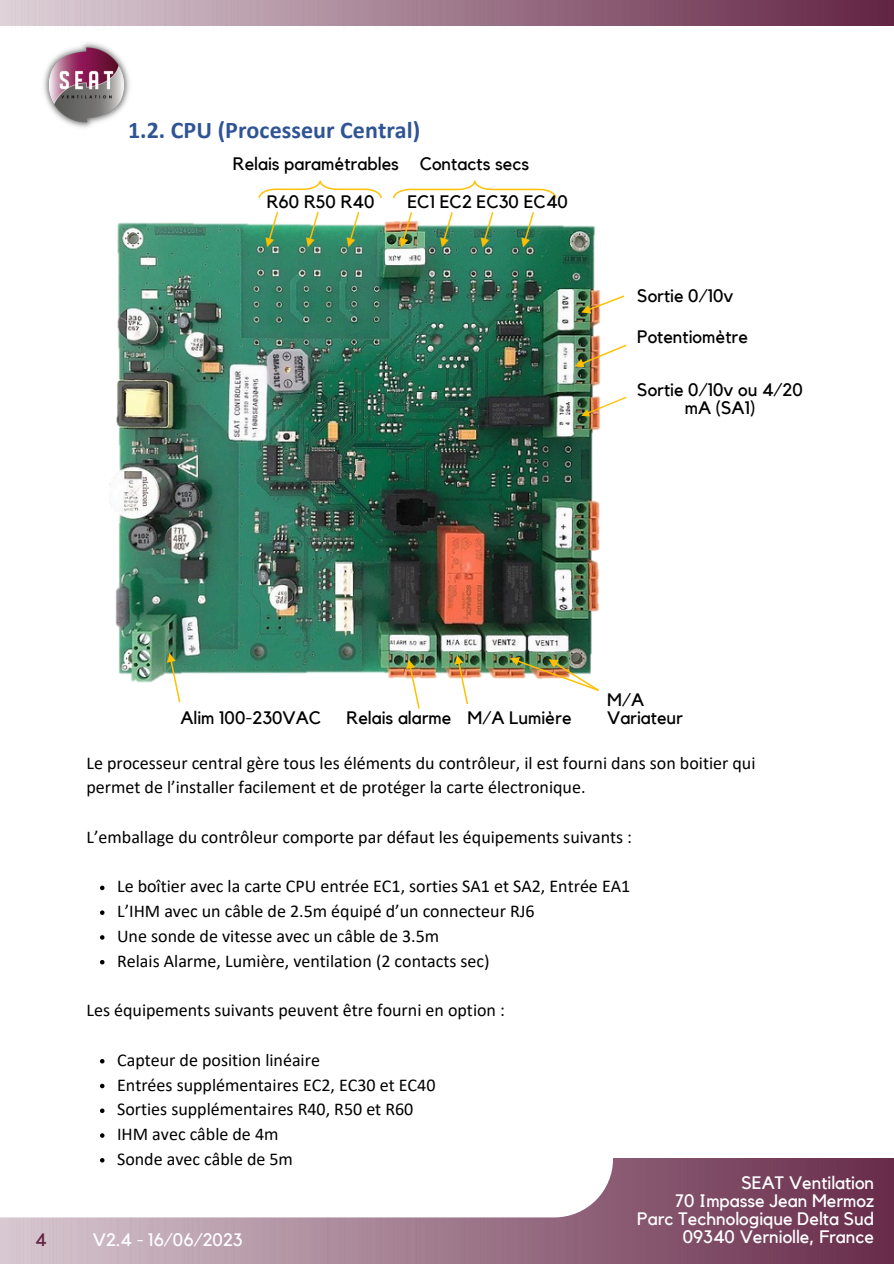
<style>
.page{position:relative;width:894px;height:1264px;background:#fff}
.page>*{position:absolute;margin:0;border:0;box-sizing:border-box;transform-origin:0 0}
.t1{font:700 24px "Calibri";color:#2f5496}
.t2{font:18px/24.8px "Calibri";color:#000}
.t3{font:18px "Kollektif";color:#000}
.t4{font:18px "Kollektif";color:#fff}
.t5{font:18px "Kollektif";color:#622343}
</style>
<div class="page">
<img style="left:0;top:1158px;width:893px;height:105px">
<div style="left:0;top:1100px;width:613px;height:117px;background:#fff"></div>
<img style="left:43px;top:42px;width:87px;height:86px">
<img style="left:0;top:0;width:893px;height:26px">
<svg style="left:100px;top:885px;width:4px;height:5px"></svg>
<svg style="left:100px;top:910px;width:4px;height:4px"></svg>
<svg style="left:100px;top:935px;width:4px;height:4px"></svg>
<svg style="left:100px;top:960px;width:4px;height:4px"></svg>
<svg style="left:100px;top:1059px;width:4px;height:4px"></svg>
<svg style="left:100px;top:1083px;width:4px;height:5px"></svg>
<svg style="left:100px;top:1108px;width:4px;height:4px"></svg>
<svg style="left:100px;top:1133px;width:4px;height:4px"></svg>
<svg style="left:100px;top:1158px;width:4px;height:4px"></svg>
<img style="left:109px;top:222px;width:491px;height:469px">
<svg style="left:167px;top:653px;width:13px;height:49px"></svg>
<svg style="left:406px;top:659px;width:13px;height:49px"></svg>
<svg style="left:454px;top:655px;width:14px;height:49px"></svg>
<img style="left:252px;top:180px;width:311px;height:75px">
<img style="left:510px;top:657px;width:88px;height:34px">
<svg style="left:574px;top:344px;width:52px;height:23px"></svg>
<svg style="left:581px;top:397px;width:45px;height:19px"></svg>
<svg style="left:581px;top:295px;width:43px;height:18px"></svg>
<p class="t1" style="left:128px;top:119px;width:294px">1.2. CPU (Processeur Central)</p>
<p class="t3" style="left:233px;top:156px;width:167px">Relais paramétrables</p>
<p class="t3" style="left:419px;top:156px;width:111px">Contacts secs</p>
<p class="t3" style="left:267px;top:194px;width:109px">R60 R50 R40</p>
<p class="t3" style="left:407px;top:194px;width:162px">EC1 EC2 EC30 EC40</p>
<p class="t3" style="left:637px;top:288px;width:98px">Sortie 0/10v</p>
<p class="t3" style="left:637px;top:329px;width:112px">Potentiomètre</p>
<p class="t3" style="left:637px;top:382px;width:167px">Sortie 0/10v ou 4/20</p>
<p class="t3" style="left:684px;top:400px;width:72px">mA (SA1)</p>
<p class="t5" style="left:35px;top:1231px;width:13px">4</p>
<p class="t3" style="left:180px;top:709px;width:142px">Alim 100-230VAC</p>
<p class="t3" style="left:346px;top:709px;width:106px">Relais alarme</p>
<h2 class="t3" style="left:467px;top:709px;width:106px">M/A Lumière</h2>
<p class="t3" style="left:607px;top:691px;width:39px">M/A</p>
<p class="t3" style="left:607px;top:709px;width:77px">Variateur</p>
<p class="t2" style="left:86px;top:751px;width:670px">Le processeur central gère tous les éléments du contrôleur, il est fourni dans son boitier qui permet de l’installer facilement et de protéger la carte électronique.</p>
<p class="t2" style="left:86px;top:826px;width:547px">L’emballage du contrôleur comporte par défaut les équipements suivants :</p>
<p class="t2" style="left:117px;top:875px;width:514px">Le boîtier avec la carte CPU entrée EC1, sorties SA1 et SA2, Entrée EA1</p>
<p class="t2" style="left:117px;top:900px;width:419px">L’IHM avec un câble de 2.5m équipé d’un connecteur RJ6</p>
<p class="t2" style="left:117px;top:925px;width:323px">Une sonde de vitesse avec un câble de 3.5m</p>
<p class="t2" style="left:117px;top:949px;width:374px">Relais Alarme, Lumière, ventilation (2 contacts sec)</p>
<p class="t2" style="left:86px;top:999px;width:420px">Les équipements suivants peuvent être fourni en option :</p>
<p class="t2" style="left:117px;top:1048px;width:204px">Capteur de position linéaire</p>
<p class="t2" style="left:117px;top:1073px;width:320px">Entrées supplémentaires EC2, EC30 et EC40</p>
<p class="t2" style="left:117px;top:1098px;width:298px">Sorties supplémentaires R40, R50 et R60</p>
<p class="t2" style="left:117px;top:1123px;width:163px">IHM avec câble de 4m</p>
<p class="t2" style="left:117px;top:1147px;width:177px">Sonde avec câble de 5m</p>
<h1 class="t4" style="left:741px;top:1174px;width:134px">SEAT Ventilation</h1>
<p class="t4" style="left:675px;top:1192px;width:200px">70 Impasse Jean Mermoz</p>
<p class="t4" style="left:637px;top:1210px;width:238px">Parc Technologique Delta Sud</p>
<h2 class="t4" style="left:93px;top:1231px;width:151px">V2.4 - 16/06/2023</h2>
<p class="t4" style="left:682px;top:1228px;width:193px">09340 Verniolle, France</p>
</div>
